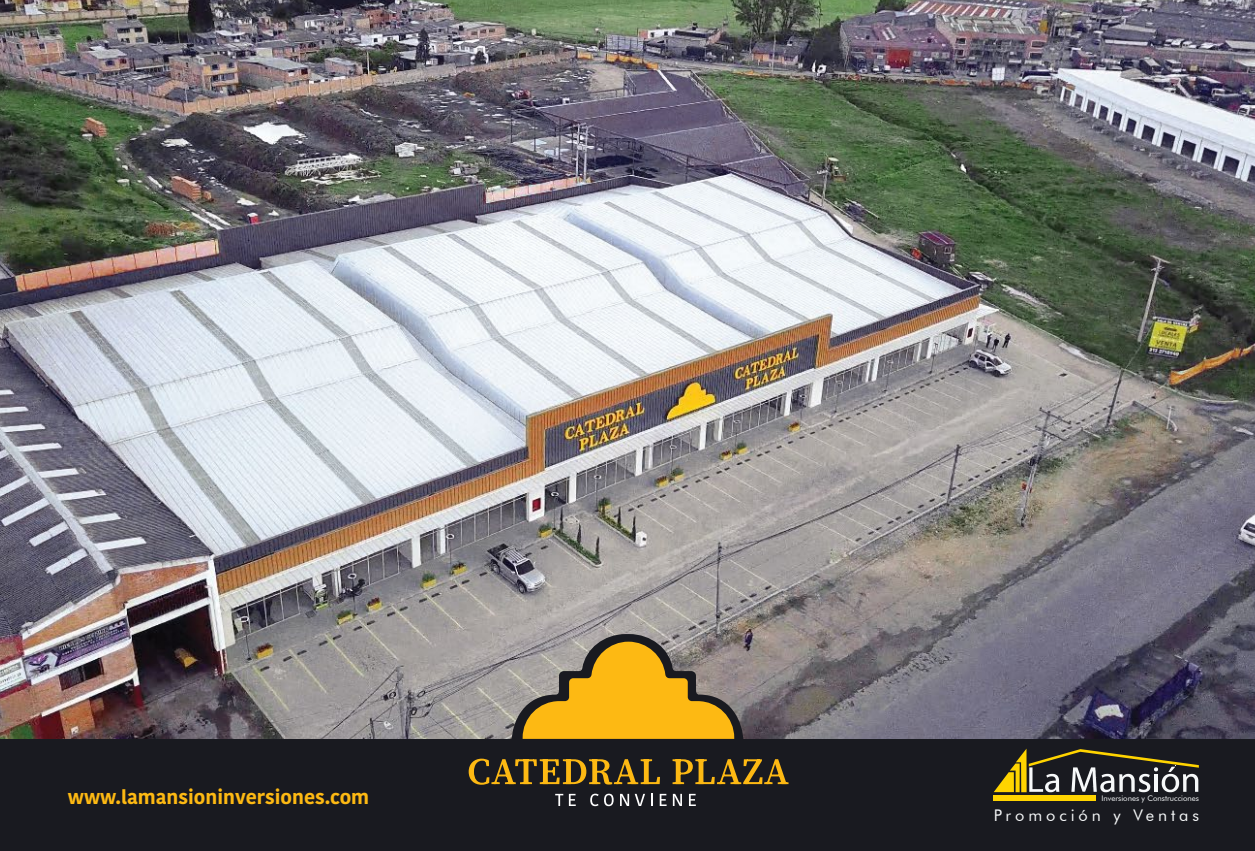
<style>
.page{position:relative;width:1255px;height:851px;background:#fff}
.page>*{position:absolute;margin:0;border:0;box-sizing:border-box;transform-origin:0 0}
.t1{font:700 19.5px "Kohinoor Bangla";color:#fdb913}
.t2{font:16.05px "Futura BT";letter-spacing:.24em;color:#f7f9fa}
.t3{font:7.65px "Futura BT";color:#f7f9fa}
</style>
<div class="page">
<img style="left:0;top:0;width:1254px;height:739px">
<div style="left:0;top:739px;width:1254px;height:111px;background:#191a20"></div>
<svg style="left:456px;top:634px;width:342px;height:173px"></svg>
<svg style="left:468px;top:758px;width:192px;height:26px"></svg>
<svg style="left:672px;top:759px;width:116px;height:25px"></svg>
<svg style="left:522px;top:641px;width:212px;height:97px;background:#c69c3a"></svg>
<svg style="left:555px;top:793px;width:8px;height:12px"></svg>
<svg style="left:569px;top:793px;width:6px;height:12px"></svg>
<svg style="left:590px;top:793px;width:8px;height:13px"></svg>
<svg style="left:604px;top:793px;width:9px;height:13px"></svg>
<svg style="left:620px;top:793px;width:32px;height:12px"></svg>
<svg style="left:659px;top:793px;width:7px;height:12px"></svg>
<svg style="left:673px;top:793px;width:9px;height:12px"></svg>
<svg style="left:689px;top:793px;width:6px;height:12px"></svg>
<svg style="left:994px;top:748px;width:204px;height:44px"></svg>
<div style="left:993px;top:794px;width:103px;height:6px;background:#ffd400"></div>
<p class="t1" style="left:68px;top:779px;width:303px">www.lamansioninversiones.com</p>
<p class="t3" style="left:1101px;top:793px;width:99px">Inversiones y Construcciones</p>
<p class="t2" style="left:993px;top:805px;width:207px">Promoción y Ventas</p>
</div>
